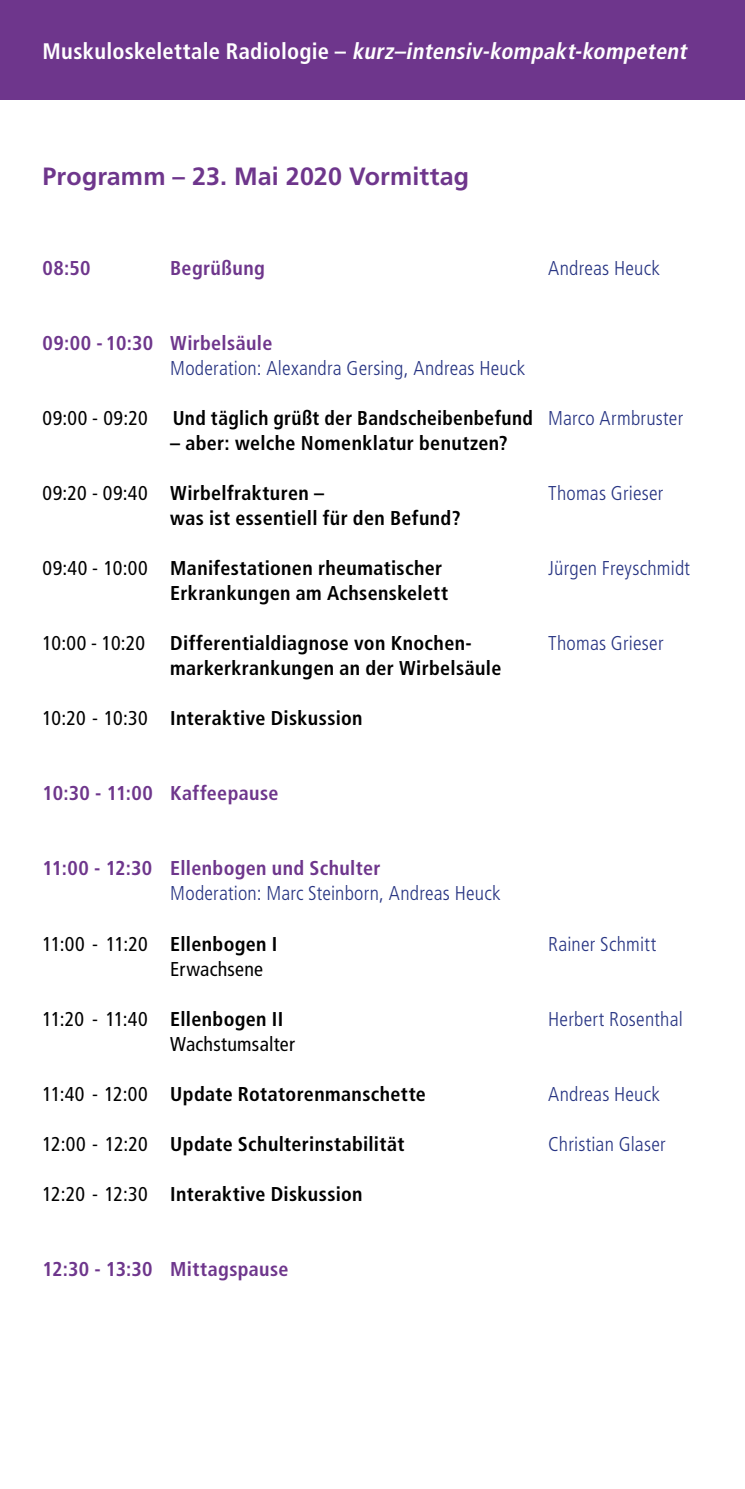
<style>
.page{position:relative;width:745px;height:1489px;background:#fff}
.page>*{position:absolute;margin:0;border:0;box-sizing:border-box;transform-origin:0 0}
.t1{font:700 25px "Frutiger 65";letter-spacing:.005em;color:#6e368c}
.t2{font:italic 700 condensed 22.5px "Frutiger 67";color:#fff}
.t3{font:700 condensed 20px "Frutiger 67";letter-spacing:.015em;color:#000}
.t4{font:300 condensed 20px "Frutiger 47";letter-spacing:.01em;color:#283583}
.t5{font:700 condensed 20px "Frutiger 67";letter-spacing:.015em;color:#6e368c}
.t6{font:condensed 20px "Frutiger 57";letter-spacing:.01em;color:#000}
.s1{font-style:normal}
.s2{font-family:"Frutiger 57";font-weight:400}
.s3{font-family:"Frutiger 47";font-weight:300;color:#283583}
.s4{font-family:"Frutiger 67";font-weight:700}
</style>
<div class="page">
<div style="left:0;top:0;width:744px;height:99px;background:#6e368c"></div>
<p class="t2" style="left:43px;top:38px;width:649px"><span class="s1">M u s k u l o s ke l e t t a l e R a d i o l o g i e –</span> kurz–intensiv-kompakt-kompetent</p>
<p class="t1" style="left:43px;top:161px;width:428px">Programm – 23. Mai 2020 Vormittag</p>
<p class="t5" style="left:43px;top:256px;width:50px">08:50</p>
<p class="t5" style="left:170px;top:256px;width:96px">Begrüßung</p>
<p class="t4" style="left:548px;top:257px;width:113px">Andreas Heuck</p>
<p class="t5" style="left:43px;top:331px;width:231px">09:00 - 10:30 Wirbelsäule</p>
<p class="t4" style="left:170px;top:357px;width:356px">Moderation: Alexandra Gersing, Andreas Heuck</p>
<p class="t3" style="left:43px;top:406px;width:641px"><span class="s2">09:00 - 09:20</span> Und täglich grüßt der Bandscheibenbefund <span class="s3">Marco Armbruster</span></p>
<p class="t3" style="left:170px;top:431px;width:339px">– aber: welche Nomenklatur benutzen?</p>
<p class="t3" style="left:43px;top:481px;width:283px"><span class="s2">09:20 - 09:40</span> Wirbelfrakturen –</p>
<p class="t4" style="left:548px;top:482px;width:117px">Thomas Grieser</p>
<p class="t3" style="left:170px;top:506px;width:292px">was ist essentiell für den Befund?</p>
<p class="t3" style="left:43px;top:556px;width:401px"><span class="s2">09:40 - 10:00</span> Manifestationen rheumatischer</p>
<p class="t4" style="left:548px;top:557px;width:143px">Jürgen Freyschmidt</p>
<p class="t3" style="left:170px;top:581px;width:279px">Erkrankungen am Achsenskelett</p>
<p class="t6" style="left:43px;top:631px;width:104px">10:00 - 10:20</p>
<p class="t3" style="left:170px;top:631px;width:303px">Differentialdiagnose von Knochen-</p>
<p class="t4" style="left:548px;top:632px;width:117px">Thomas Grieser</p>
<p class="t3" style="left:170px;top:656px;width:332px">markerkrankungen an der Wirbelsäule</p>
<p class="t3" style="left:43px;top:706px;width:321px"><span class="s2">10:20 - 10:30</span> Interaktive Diskussion</p>
<p class="t5" style="left:43px;top:781px;width:237px">10:30 - 11:00 Kaffeepause</p>
<p class="t5" style="left:43px;top:856px;width:339px">11:00 - 12:30 Ellenbogen und Schulter</p>
<p class="t4" style="left:170px;top:882px;width:331px">Moderation: Marc Steinborn, Andreas Heuck</p>
<p class="t6" style="left:43px;top:931px;width:236px">11:00 - 11:20 <span class="s4">Ellenbogen I</span></p>
<p class="t4" style="left:548px;top:932px;width:109px">Rainer Schmitt</p>
<p class="t6" style="left:170px;top:956px;width:94px">Erwachsene</p>
<p class="t3" style="left:43px;top:1006px;width:242px"><span class="s2">11:20 - 11:40</span> Ellenbogen II</p>
<p class="t4" style="left:548px;top:1007px;width:136px">Herbert Rosenthal</p>
<p class="t6" style="left:170px;top:1031px;width:126px">Wachstumsalter</p>
<p class="t3" style="left:43px;top:1081px;width:384px"><span class="s2">11:40 - 12:00</span> Update Rotatorenmanschette</p>
<p class="t4" style="left:548px;top:1082px;width:113px">Andreas Heuck</p>
<p class="t3" style="left:43px;top:1131px;width:363px"><span class="s2">12:00 - 12:20</span> Update Schulterinstabilität</p>
<p class="t4" style="left:548px;top:1132px;width:119px">Christian Glaser</p>
<p class="t3" style="left:43px;top:1181px;width:321px"><span class="s2">12:20 - 12:30</span> Interaktive Diskussion</p>
<p class="t5" style="left:43px;top:1256px;width:247px">12:30 - 13:30 Mittagspause</p>
</div>
